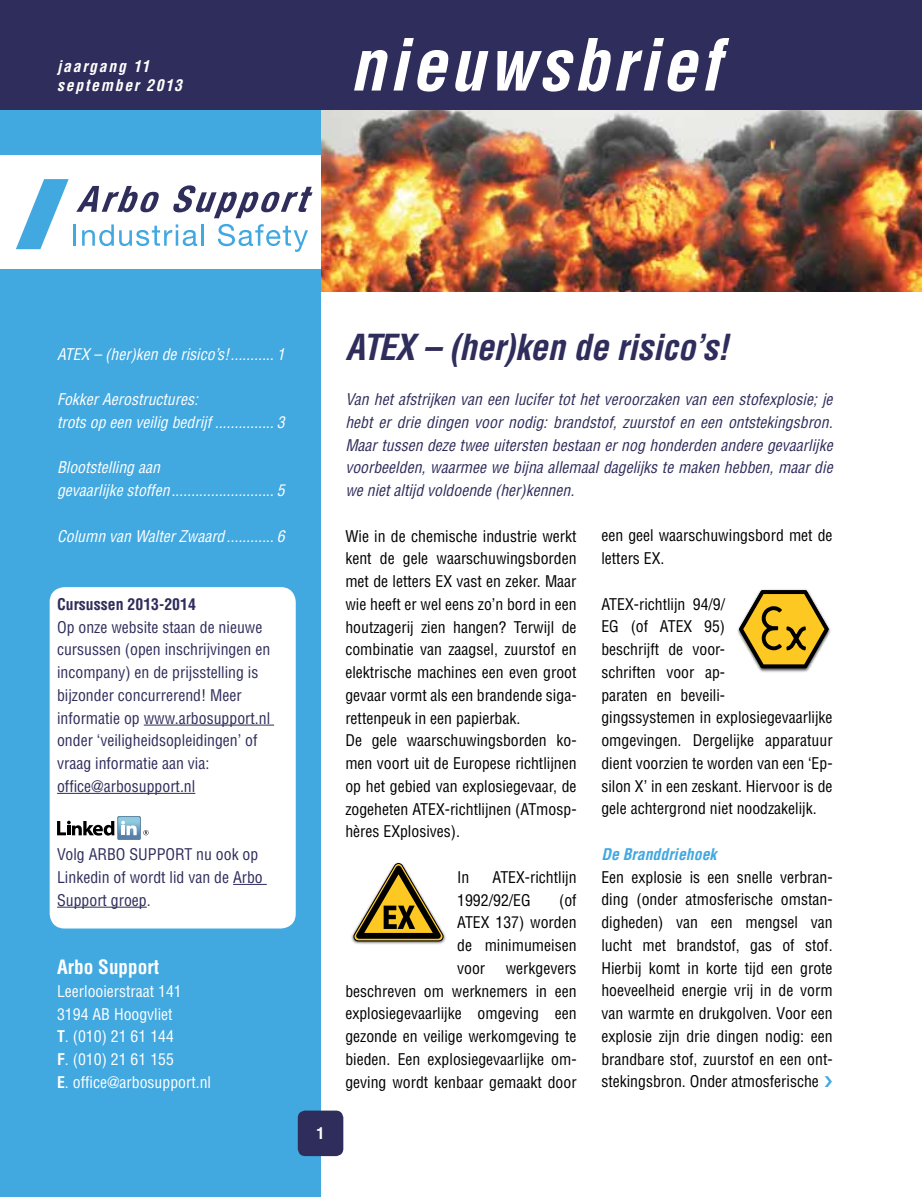
<style>
.page{position:relative;width:922px;height:1197px;background:#fff}
.page>*{position:absolute;margin:0;border:0;box-sizing:border-box;transform-origin:0 0}
.t1{font:italic 700 condensed 70px "Helvetica";letter-spacing:.05em;color:#fff}
.t2{font:italic 700 condensed 35px "Helvetica";letter-spacing:-.005em;color:#2f2d5b}
.t3{font:700 condensed 19.25px "Helvetica";color:#fff}
.t4{font:condensed 15.75px/22.8px "Helvetica";color:#000}
.t5{font:italic condensed 15.75px/22.8px "Helvetica";color:#2f2d5b;text-align:justify}
.t6{font:condensed 15.75px/22.8px "Helvetica";color:#2f2d5b}
.t7{font:italic condensed 15.75px/22.8px "Helvetica";color:#fff}
.t8{font:condensed 15.75px/22.8px "Helvetica";color:#fff}
.t9{font:italic 700 condensed 15.75px/18.9px "Helvetica";letter-spacing:.11em;color:#fff}
.t10{font:700 condensed 15.75px "Helvetica";color:#2f2d5b}
.t11{font:italic 700 condensed 15.75px "Helvetica";color:#42a8e0}
.t12{font:700 condensed 15.75px "Helvetica";color:#fff}
.s1{font-weight:700}
.s2{color:#42a8e0}
</style>
<div class="page">
<img style="left:320px;top:109px;width:601px;height:182px">
<div style="left:0;top:0;width:320px;height:1197px;background:#42a8e0"></div>
<div style="left:0;top:0;width:921px;height:109px;background:#2f2d5b"></div>
<div style="left:298px;top:1110px;width:45px;height:46px;background:#2f2d5b;border-radius:7px"></div>
<div style="left:0;top:155px;width:320px;height:113px;background:#fff"></div>
<svg style="left:76px;top:186px;width:83px;height:26px"></svg>
<svg style="left:173px;top:185px;width:139px;height:33px"></svg>
<hr style="left:73px;top:224px;width:3px;height:22px;background:#42a8e0">
<svg style="left:82px;top:224px;width:115px;height:22px"></svg>
<hr style="left:201px;top:224px;width:2px;height:22px;background:#42a8e0">
<svg style="left:218px;top:224px;width:90px;height:28px"></svg>
<svg style="left:16px;top:179px;width:53px;height:70px"></svg>
<img style="left:351px;top:862px;width:95px;height:82px">
<svg style="left:353px;top:863px;width:90px;height:78px"></svg>
<img style="left:737px;top:589px;width:94px;height:84px">
<svg style="left:738px;top:590px;width:90px;height:78px"></svg>
<div style="left:50px;top:587px;width:245px;height:341px;background:#fff;border-radius:15px"></div>
<svg style="left:117px;top:816px;width:24px;height:24px"></svg>
<svg style="left:57px;top:817px;width:91px;height:22px"></svg>
<hr style="left:144px;top:724px;width:130px;height:1px;background:#2f2d5b">
<hr style="left:57px;top:793px;width:138px;height:1px;background:#2f2d5b">
<hr style="left:233px;top:884px;width:34px;height:1px;background:#2f2d5b">
<hr style="left:57px;top:906px;width:90px;height:1px;background:#2f2d5b">
<p class="t9" style="left:57px;top:56px;width:126px">jaargang 11 september 2013</p>
<h1 class="t1" style="left:349px;top:23px;width:371px">nieuwsbrief</h1>
<p class="t7" style="left:57px;top:342px;width:229px">ATEX – (her)ken de risico’s!........... 1</p>
<p class="t7" style="left:57px;top:387px;width:229px">Fokker Aerostructures:<br>trots op een veilig bedrijf ............... 3</p>
<p class="t7" style="left:57px;top:456px;width:229px">Blootstelling aan<br>gevaarlijke stoffen.......................... 5</p>
<p class="t7" style="left:57px;top:524px;width:229px">Column van Walter Zwaard ............ 6</p>
<p class="t10" style="left:57px;top:594px;width:140px">Cursussen 2013-2014</p>
<p class="t6" style="left:57px;top:615px;width:214px">Op onze website staan de nieuwe cursussen (open inschrijvingen en incompany) en de prijsstelling is bijzonder concurrerend! Meer informatie op www.arbosupport.nl onder ‘veiligheidsopleidingen’ of vraag informatie aan via: office@arbosupport.nl</p>
<p class="t6" style="left:57px;top:842px;width:207px">Volg ARBO SUPPORT nu ook op<br>Linkedin of wordt lid van de Arbo<br>Support groep.</p>
<p class="t3" style="left:57px;top:955px;width:104px">Arbo Support</p>
<p class="t8" style="left:57px;top:979px;width:155px">Leerlooierstraat 141<br>3194 AB Hoogvliet<br><span class="s1">T</span>. (010) 21 61 144<br><span class="s1">F</span>. (010) 21 61 155<br><span class="s1">E</span>. office@arbosupport.nl</p>
<p class="t12" style="left:316px;top:1124px;width:9px">1</p>
<h2 class="t2" style="left:345px;top:325px;width:385px">ATEX – (her)ken de risico’s!</h2>
<p class="t5" style="left:345px;top:387px;width:488px">Van het afstrijken van een lucifer tot het veroorzaken van een stofexplosie; je hebt er drie dingen voor nodig: brandstof, zuurstof en een ontstekingsbron.<br>Maar tussen deze twee uitersten bestaan er nog honderden andere gevaarlijke voorbeelden, waarmee we bijna allemaal dagelijks te maken hebben, maar die we niet altijd voldoende (her)kennen.</p>
<p class="t4" style="left:345px;top:524px;width:233px">Wie in de chemische industrie werkt kent de gele waarschuwingsborden met de letters EX vast en zeker. Maar wie heeft er wel eens zo’n bord in een houtzagerij zien hangen? Terwijl de combinatie van zaagsel, zuurstof en elektrische machines een even groot gevaar vormt als een brandende siga&shy;rettenpeuk in een papierbak.<br>De gele waarschuwingsborden ko&shy;men voort uit de Europese richtlijnen op het gebied van explosiegevaar, de zogeheten ATEX-richtlijnen (ATmosp&shy;hères EXplosives).</p>
<p class="t4" style="left:457px;top:865px;width:14px">In</p>
<p class="t4" style="left:601px;top:524px;width:233px">een geel waarschuwingsbord met de letters EX.</p>
<p class="t4" style="left:601px;top:592px;width:233px">ATEX-richtlijn 94/9/<br>EG (of ATEX 95)<br>beschrijft de voor-<br>schriften voor ap-<br>paraten en beveili-<br>gingssystemen in explosiegevaarlijke omgevingen. Dergelijke apparatuur dient voorzien te worden van een ‘Ep&shy;silon X’ in een zeskant. Hiervoor is de gele achtergrond niet noodzakelijk.</p>
<p class="t11" style="left:601px;top:844px;width:117px">De Branddriehoek</p>
<p class="t4" style="left:601px;top:865px;width:233px;text-align:justify">Een explosie is een snelle verbran&shy;ding (onder atmosferische omstan&shy;digheden) van een mengsel van lucht met brandstof, gas of stof.<br>Hierbij komt in korte tijd een grote hoeveelheid energie vrij in de vorm van warmte en drukgolven. Voor een explosie zijn drie dingen nodig: een brandbare stof, zuurstof en een ont&shy;stekingsbron. Onder atmosferische <span class="s2">❯</span></p>
<p class="t4" style="left:457px;top:865px;width:121px;text-indent:35px">ATEX-richtlijn<br>1992/92/EG</p>
<p class="t4" style="left:457px;top:888px;width:121px;text-align:justify;text-indent:102px">(of ATEX 137) worden de minimumeisen voor</p>
<p class="t4" style="left:345px;top:956px;width:233px;text-align:justify;text-indent:160px">werkgevers beschreven om werknemers in een explosiegevaarlijke omgeving een gezonde en veilige werkomgeving te bieden. Een explosiegevaarlijke om&shy;geving wordt kenbaar gemaakt door</p>
</div>
